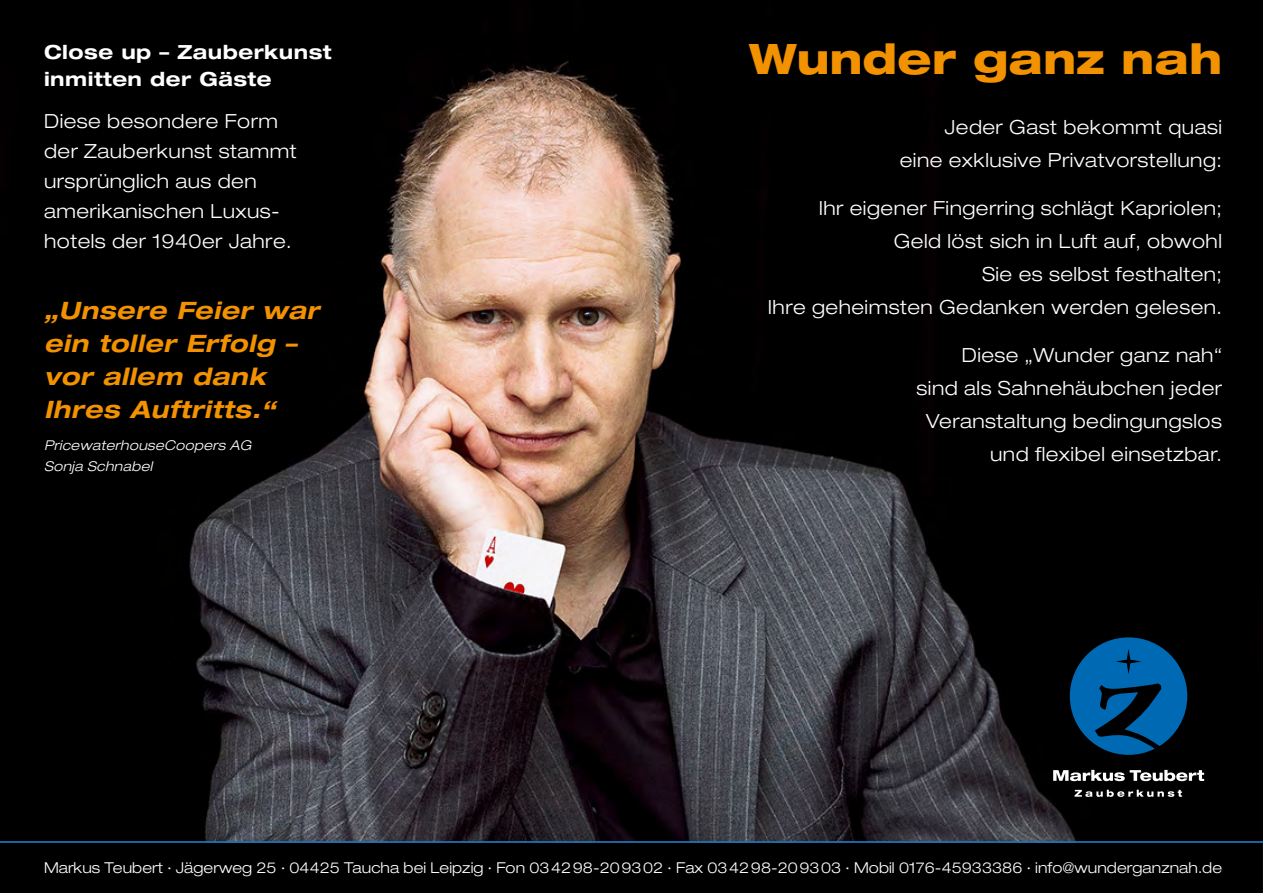
<style>
.page{position:relative;width:1263px;height:893px;background:#000}
.page>*{position:absolute;margin:0;border:0;box-sizing:border-box;transform-origin:0 0}
.t1{font:800 expanded 42px "Helvetica Neue";letter-spacing:.01em;color:#f39200}
.t2{font:italic 700 expanded 24px/33px "Helvetica Neue";letter-spacing:.025em;color:#f39200}
.t3{font:300 expanded 19.5px/33px "Helvetica Neue";letter-spacing:.025em;color:#fff;text-align:right}
.t4{font:700 expanded 19.5px/27px "Helvetica Neue";letter-spacing:.025em;color:#fff}
.t5{font:300 expanded 15px "Helvetica Neue";letter-spacing:.005em;color:#fff}
.t6{font:italic 300 expanded 13.5px/21px "Helvetica Neue";letter-spacing:.025em;color:#fff}
</style>
<div class="page">
<img style="left:189px;top:61px;width:1016px;height:780px">
<hr style="left:0;top:841px;width:1263px;height:2px;background:#1f71b8">
<svg style="left:1053px;top:770px;width:151px;height:27px"></svg>
<svg style="left:1070px;top:637px;width:117px;height:118px"></svg>
<p class="t4" style="left:44px;top:41px;width:289px">Close up – Zauberkunst inmitten der Gäste</p>
<p class="t3" style="left:44px;top:108px;width:254px;line-height:30px;text-align:left">Diese besondere Form der Zauberkunst stammt ursprünglich aus den amerikanischen Luxus&shy;hotels der 1940er Jahre.</p>
<p class="t2" style="left:44px;top:296px;width:276px">„Unsere Feier war ein toller Erfolg – vor allem dank<br>Ihres Auftritts.“</p>
<p class="t6" style="left:44px;top:436px;width:209px">PricewaterhouseCoopers AG<br>Sonja Schnabel</p>
<h1 class="t1" style="left:749px;top:43px;width:475px">Wunder ganz nah</h1>
<p class="t3" style="left:900px;top:112px;width:324px">Jeder Gast bekommt quasi eine exklusive Privatvorstellung:</p>
<p class="t3" style="left:768px;top:193px;width:456px">Ihr eigener Fingerring schlägt Kapriolen; Geld löst sich in Luft auf, obwohl<br>Sie es selbst festhalten;<br>Ihre geheimsten Gedanken werden gelesen.</p>
<p class="t3" style="left:917px;top:340px;width:307px">Diese „Wunder ganz nah“ sind als Sahnehäubchen jeder<br>Veranstaltung bedingungslos und flexibel einsetzbar.</p>
<p class="t5" style="left:44px;top:862px;width:1179px">Markus Teubert · Jägerweg 25 · 04425 Taucha bei Leipzig · Fon 034298-209302 · Fax 034298-209303 · Mobil 0176-45933386 · info@wunderganznah.de</p>
</div>
